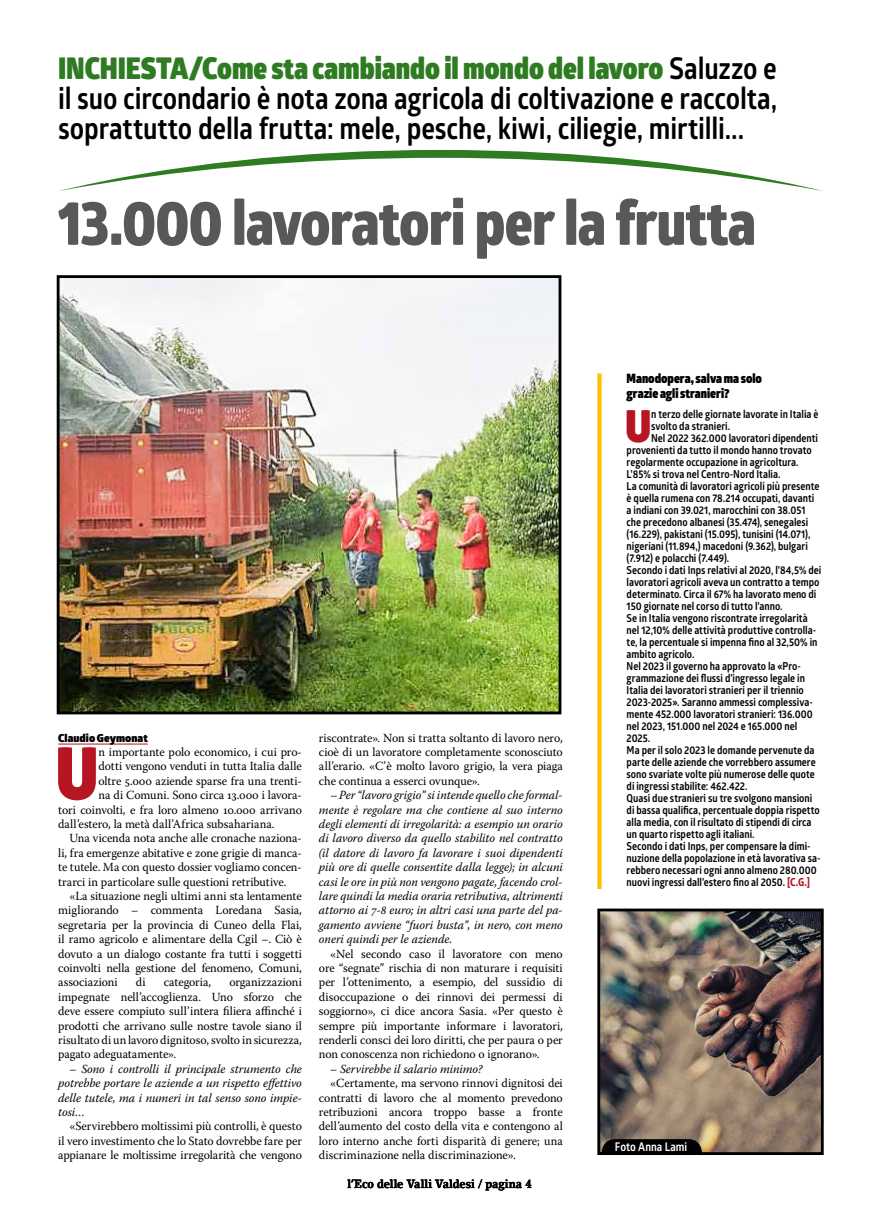
<style>
.page{position:relative;width:879px;height:1219px;background:#fff}
.page>*{position:absolute;margin:0;border:0;box-sizing:border-box;transform-origin:0 0}
.t1{font:900 72.4px "Glober";color:#b51621;scale:.88 1}
.t2{font:800 62px "Glober";letter-spacing:-.015em;color:#58585a;scale:.88 1}
.t3{font:900 44.3px "Glober";color:#b51621;scale:.88 1}
.t4{font:700 30px/30px "Glober";letter-spacing:-.005em;color:#000;text-align:justify;scale:.88 1}
.t5{font:900 13px/14.4px "Glober";letter-spacing:-.005em;color:#000;scale:.88 1}
.t6{font:12.4px/14.4px "Warnock Pro";letter-spacing:-.005em;color:#000;text-align:justify;scale:.96 1}
.t7{font:italic 12.4px/14.4px "Warnock Pro";color:#000;text-align:justify;scale:.96 1}
.t8{font:700 12px "Lino Letter Std";letter-spacing:-.005em;color:#000;scale:.88 1}
.t9{font:700 12px "Glober";color:#fff;scale:.88 1}
.t10{font:700 11px "Glober";color:#000;scale:.88 1}
.t11{font:900 11px "Glober";letter-spacing:.01em;color:#000}
.s1{font-weight:900;color:#2e7b22}
.s2{font-family:"Globerx";color:#b51621}
</style>
<div class="page">
<svg style="left:59px;top:150px;width:764px;height:41px"></svg>
<img style="left:61px;top:279px;width:496px;height:431px">
<div style="left:57px;top:275px;width:504px;height:439px;border:3px solid #000"></div>
<img style="left:601px;top:913px;width:218px;height:238px">
<div style="left:597px;top:909px;width:226px;height:246px;border:3px solid #000"></div>
<hr style="left:58px;top:744px;width:90px;height:1px;background:#b51621">
<svg style="left:597px;top:373px;width:4px;height:516px;fill:#fcc000"></svg>
<svg style="left:600px;top:1139px;width:103px;height:16px"></svg>
<h3 class="t4" style="left:58px;top:53px;width:819px"><span class="s1">INCHIESTA/Come sta cambiando il mondo del lavoro</span> Saluzzo e il suo circondario è nota zona agricola di coltivazione e raccolta, soprattutto della frutta: mele, pesche, kiwi, ciliegie, mirtilli...</h3>
<h2 class="t2" style="left:58px;top:176px;width:794px">13.000 lavoratori per la frutta</h2>
<p class="t11" style="left:58px;top:729px;width:91px">Claudio Geymonat</p>
<h1 class="t1" style="left:55px;top:718px;width:50px">U</h1>
<p class="t6" style="left:98px;top:745px;width:213px">n importante polo economico, i cui pro-</p>
<p class="t6" style="left:98px;top:759px;width:213px">dotti vengono venduti in tutta Italia dalle</p>
<p class="t6" style="left:98px;top:773px;width:213px">oltre 5.000 aziende sparse fra una trenti-</p>
<p class="t6" style="left:98px;top:788px;width:213px">na di Comuni. Sono circa 13.000 i lavora-</p>
<p class="t6" style="left:58px;top:802px;width:255px">tori coinvolti, e fra loro almeno 10.000 arrivano</p>
<p class="t6" style="left:58px;top:817px;width:227px">dall’estero, la metà dall’Africa subsahariana.</p>
<p class="t6" style="left:69px;top:831px;width:244px">Una vicenda nota anche alle cronache naziona-</p>
<p class="t6" style="left:58px;top:845px;width:255px">li, fra emergenze abitative e zone grigie di manca-</p>
<p class="t6" style="left:58px;top:860px;width:255px">te tutele. Ma con questo dossier vogliamo concen-</p>
<p class="t6" style="left:58px;top:874px;width:239px">trarci in particolare sulle questioni retributive.</p>
<p class="t6" style="left:69px;top:889px;width:244px">«La situazione negli ultimi anni sta lentamente</p>
<p class="t6" style="left:58px;top:903px;width:255px">migliorando – commenta Loredana Sasia,</p>
<p class="t6" style="left:58px;top:917px;width:255px">segretaria per la provincia di Cuneo della Flai,</p>
<p class="t6" style="left:58px;top:932px;width:255px">il ramo agricolo e alimentare della Cgil –. Ciò è</p>
<p class="t6" style="left:58px;top:946px;width:255px">dovuto a un dialogo costante fra tutti i soggetti</p>
<p class="t6" style="left:58px;top:961px;width:255px">coinvolti nella gestione del fenomeno, Comuni,</p>
<p class="t6" style="left:58px;top:975px;width:64px">associazioni</p>
<p class="t6" style="left:136px;top:975px;width:12px">di</p>
<p class="t6" style="left:164px;top:975px;width:51px">categoria,</p>
<p class="t6" style="left:58px;top:975px;width:255px;text-indent:171px">organizzazioni impegnate nell’accoglienza. Uno sforzo che deve essere compiuto sull’intera filiera affinché i prodotti che arrivano sulle nostre tavole siano il risultato di un lavoro dignitoso, svolto in sicurezza, pagato adeguatamente».</p>
<p class="t7" style="left:58px;top:1061px;width:255px;text-indent:11px">– Sono i controlli il principale strumento che potrebbe portare le aziende a un rispetto effettivo delle tutele, ma i numeri in tal senso sono impie&shy;tosi…</p>
<p class="t6" style="left:58px;top:1119px;width:255px;text-indent:11px">«Servirebbero moltissimi più controlli, è questo il vero investimento che lo Stato dovrebbe fare per appianare le moltissime irregolarità che vengono</p>
<p class="t6" style="left:319px;top:730px;width:255px">riscontrate». Non si tratta soltanto di lavoro nero, cioè di un lavoratore completamente sconosciuto all’erario. «C’è molto lavoro grigio, la vera piaga che continua a esserci ovunque».</p>
<p class="t7" style="left:319px;top:788px;width:255px;text-indent:11px">– Per “lavoro grigio” si intende quello che formal&shy;mente è regolare ma che contiene al suo interno degli elementi di irregolarità: a esempio un orario di lavoro diverso da quello stabilito nel contratto (il datore di lavoro fa lavorare i suoi dipendenti più ore di quelle consentite dalla legge); in alcuni casi le ore in più non vengono pagate, facendo crol&shy;lare quindi la media oraria retributiva, altrimenti attorno ai 7-8 euro; in altri casi una parte del pa&shy;gamento avviene “fuori busta”, in nero, con meno oneri quindi per le aziende.</p>
<p class="t6" style="left:319px;top:946px;width:255px;text-indent:11px">«Nel secondo caso il lavoratore con meno ore “segnate” rischia di non maturare i requisiti per l’ottenimento, a esempio, del sussidio di disoccupazione o dei rinnovi dei permessi di soggiorno», ci dice ancora Sasia. «Per questo è sempre più importante informare i lavoratori, renderli consci dei loro diritti, che per paura o per non conoscenza non richiedono o ignorano».</p>
<p class="t7" style="left:330px;top:1061px;width:160px">– Servirebbe il salario minimo?</p>
<p class="t6" style="left:319px;top:1076px;width:255px;text-indent:11px">«Certamente, ma servono rinnovi dignitosi dei contratti di lavoro che al momento prevedono retribuzioni ancora troppo basse a fronte dell’aumento del costo della vita e contengono al loro interno anche forti disparità di genere; una discriminazione nella discriminazione».</p>
<p class="t8" style="left:347px;top:1176px;width:211px">l’Eco delle Valli Valdesi / pagina 4</p>
<p class="t5" style="left:626px;top:371px;width:155px">Manodopera, salva ma solo grazie agli stranieri?</p>
<h3 class="t3" style="left:625px;top:392px;width:31px">U</h3>
<p class="t10" style="left:651px;top:407px;width:192px">n terzo delle giornate lavorate in Italia è</p>
<p class="t10" style="left:651px;top:419px;width:91px">svolto da stranieri.</p>
<p class="t10" style="left:651px;top:431px;width:191px">Nel 2022 362.000 lavoratori dipendenti</p>
<p class="t10" style="left:626px;top:443px;width:212px">provenienti da tutto il mondo hanno trovato</p>
<p class="t10" style="left:626px;top:455px;width:197px">regolarmente occupazione in agricoltura.</p>
<p class="t10" style="left:626px;top:467px;width:176px">L’85% si trova nel Centro-Nord Italia.</p>
<p class="t10" style="left:626px;top:479px;width:221px">La comunità di lavoratori agricoli più presente</p>
<p class="t10" style="left:626px;top:491px;width:215px">è quella rumena con 78.214 occupati, davanti</p>
<p class="t10" style="left:626px;top:503px;width:205px">a indiani con 39.021, marocchini con 38.051</p>
<p class="t10" style="left:626px;top:515px;width:208px">che precedono albanesi (35.474), senegalesi</p>
<p class="t10" style="left:626px;top:527px;width:210px">(16.229), pakistani (15.095), tunisini (14.071),</p>
<p class="t10" style="left:626px;top:539px;width:207px">nigeriani (11.894,) macedoni (9.362), bulgari</p>
<p class="t10" style="left:626px;top:551px;width:118px">(7.912) e polacchi (7.449).</p>
<p class="t10" style="left:626px;top:563px;width:223px">Secondo i dati Inps relativi al 2020, l’84,5% dei</p>
<p class="t10" style="left:626px;top:575px;width:221px">lavoratori agricoli aveva un contratto a tempo</p>
<p class="t10" style="left:626px;top:587px;width:217px">determinato. Circa il 67% ha lavorato meno di</p>
<p class="t10" style="left:626px;top:599px;width:179px">150 giornate nel corso di tutto l’anno.</p>
<p class="t10" style="left:626px;top:611px;width:207px">Se in Italia vengono riscontrate irregolarità</p>
<p class="t10" style="left:626px;top:623px;width:217px">nel 12,10% delle attività produttive controlla-</p>
<p class="t10" style="left:626px;top:635px;width:218px">te, la percentuale si impenna fino al 32,50% in</p>
<p class="t10" style="left:626px;top:647px;width:79px">ambito agricolo.</p>
<p class="t10" style="left:626px;top:659px;width:200px">Nel 2023 il governo ha approvato la «Pro-</p>
<p class="t10" style="left:626px;top:671px;width:204px">grammazione dei flussi d’ingresso legale in</p>
<p class="t10" style="left:626px;top:683px;width:203px">Italia dei lavoratori stranieri per il triennio</p>
<p class="t10" style="left:626px;top:695px;width:213px">2023-2025». Saranno ammessi complessiva-</p>
<p class="t10" style="left:626px;top:707px;width:213px">mente 452.000 lavoratori stranieri: 136.000</p>
<p class="t10" style="left:626px;top:719px;width:195px">nel 2023, 151.000 nel 2024 e 165.000 nel</p>
<p class="t10" style="left:626px;top:731px;width:28px">2025.</p>
<p class="t10" style="left:626px;top:743px;width:215px">Ma per il solo 2023 le domande pervenute da</p>
<p class="t10" style="left:626px;top:755px;width:216px">parte delle aziende che vorrebbero assumere</p>
<p class="t10" style="left:626px;top:767px;width:215px">sono svariate volte più numerose delle quote</p>
<p class="t10" style="left:626px;top:779px;width:139px">di ingressi stabilite: 462.422.</p>
<p class="t10" style="left:626px;top:791px;width:212px">Quasi due stranieri su tre svolgono mansioni</p>
<p class="t10" style="left:626px;top:803px;width:221px">di bassa qualifica, percentuale doppia rispetto</p>
<p class="t10" style="left:626px;top:815px;width:212px">alla media, con il risultato di stipendi di circa</p>
<p class="t10" style="left:626px;top:827px;width:147px">un quarto rispetto agli italiani.</p>
<p class="t10" style="left:626px;top:839px;width:211px">Secondo i dati Inps, per compensare la dimi-</p>
<p class="t10" style="left:626px;top:851px;width:222px">nuzione della popolazione in età lavorativa sa-</p>
<p class="t10" style="left:626px;top:863px;width:217px">rebbero necessari ogni anno almeno 280.000</p>
<p class="t10" style="left:626px;top:875px;width:210px">nuovi ingressi dall’estero fino al 2050. <span class="s2">[C.G.]</span></p>
<p class="t9" style="left:615px;top:1138px;width:84px">Foto Anna Lami</p>
</div>
